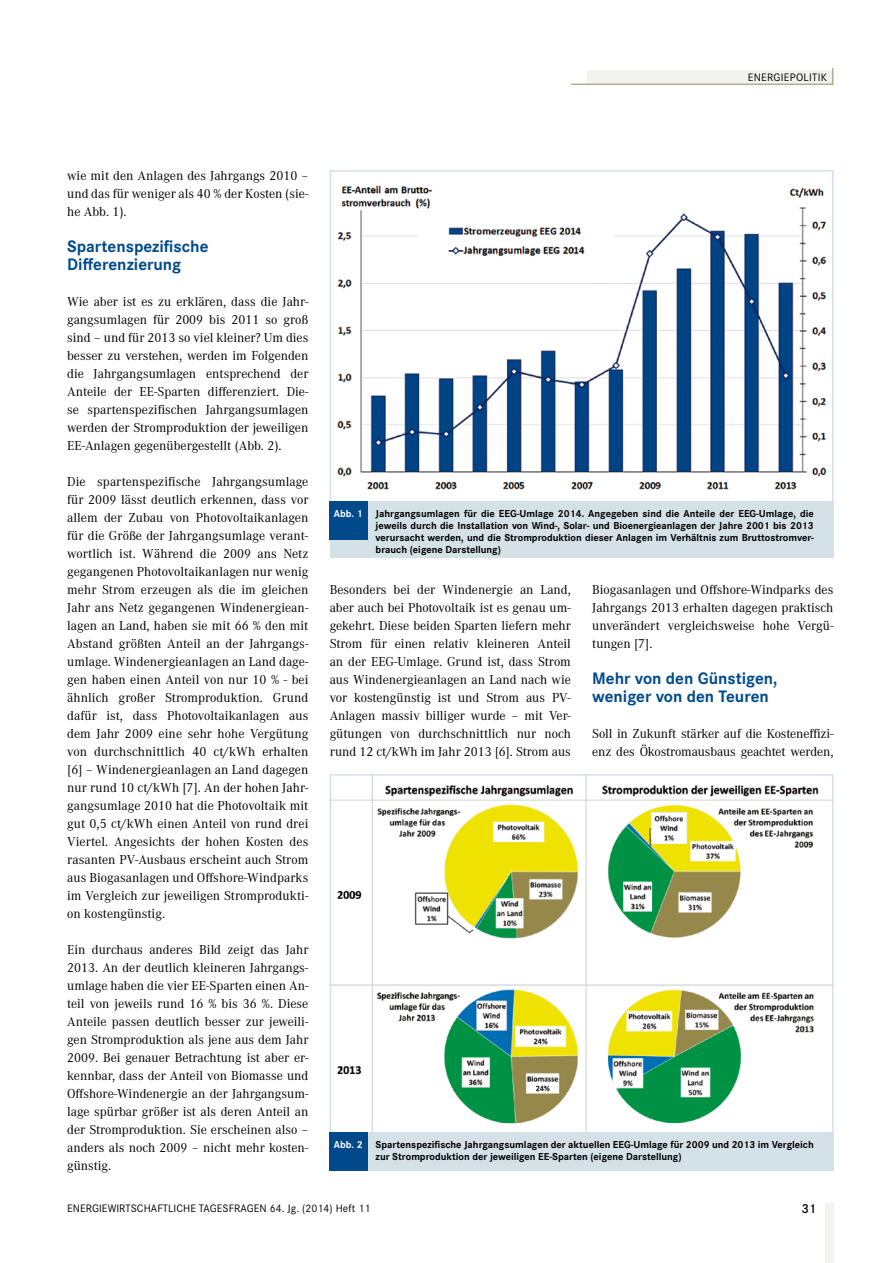
<style>
.page{position:relative;width:893px;height:1263px;background:#fff}
.page>*{position:absolute;margin:0;border:0;box-sizing:border-box;transform-origin:0 0}
.t1{font:700 17.25px/18px "Corporate S";color:#004a8c}
.t2{font:13.5px/18px "Corporate A";color:#000;text-align:justify}
.t3{font:600 13.5px "Corporate S";color:#000}
.t4{font:11.25px "Corporate S";letter-spacing:.005em;color:#000}
.t5{font:11.25px "Corporate S";letter-spacing:.025em;color:#000}
.t6{font:700 10.5px/12px "Corporate S";color:#000;text-align:justify}
.s1{color:#fff}
</style>
<div class="page">
<div style="left:587px;top:71px;width:246px;height:13px;background:#f3f3ed"></div>
<hr style="left:571px;top:84px;width:262px;height:1px;background:#b1af90">
<svg style="left:832px;top:68px;width:1px;height:16px"></svg>
<div style="left:825px;top:1203px;width:8px;height:60px;background:#f3f3ed"></div>
<img style="left:337px;top:185px;width:490px;height:305px">
<div style="left:330px;top:170px;width:503px;height:334px;border:2px solid #d4e1e7"></div>
<div style="left:330px;top:502px;width:503px;height:56px;background:#d4e1e7"></div>
<div style="left:330px;top:502px;width:38px;height:38px;background:#004a8c"></div>
<img style="left:333px;top:777px;width:497px;height:354px">
<div style="left:330px;top:774px;width:503px;height:360px;border:2px solid #d4e1e7"></div>
<div style="left:330px;top:1132px;width:503px;height:38px;background:#d4e1e7"></div>
<div style="left:330px;top:1132px;width:38px;height:38px;background:#004a8c"></div>
<p class="t5" style="left:748px;top:71px;width:81px">ENERGIEPOLITIK</p>
<p class="t2" style="left:67px;top:167px;width:243px">wie mit den Anlagen des Jahrgangs 2010 – und das für weniger als 40 % der Kosten (sie&shy;he Abb. 1).</p>
<p class="t1" style="left:67px;top:238px;width:143px">Spartenspezifische<br>Differenzierung</p>
<p class="t2" style="left:67px;top:293px;width:243px">Wie aber ist es zu erklären, dass die Jahr&shy;gangsumlagen für 2009 bis 2011 so groß sind – und für 2013 so viel kleiner? Um dies besser zu verstehen, werden im Folgenden die Jahrgangsumlagen entsprechend der Anteile der EE-Sparten differenziert. Die&shy;se spartenspezifischen Jahrgangsumlagen werden der Stromproduktion der jeweiligen EE-Anlagen gegenübergestellt (Abb. 2).</p>
<p class="t2" style="left:67px;top:473px;width:243px">Die spartenspezifische Jahrgangsumlage für 2009 lässt deutlich erkennen, dass vor allem der Zubau von Photovoltaikanlagen für die Größe der Jahrgangsumlage verant&shy;wortlich ist. Während die 2009 ans Netz gegangenen Photovoltaikanlagen nur wenig mehr Strom erzeugen als die im gleichen Jahr ans Netz gegangenen Windenergiean&shy;lagen an Land, haben sie mit 66 % den mit Abstand größten Anteil an der Jahrgangs&shy;umlage. Windenergieanlagen an Land dage&shy;gen haben einen Anteil von nur 10 % - bei ähnlich großer Stromproduktion. Grund dafür ist, dass Photovoltaikanlagen aus dem Jahr 2009 eine sehr hohe Vergütung von durchschnittlich 40 ct/kWh erhalten [6] – Windenergieanlagen an Land dagegen nur rund 10 ct/kWh [7]. An der hohen Jahr&shy;gangsumlage 2010 hat die Photovoltaik mit gut 0,5 ct/kWh einen Anteil von rund drei Viertel. Angesichts der hohen Kosten des rasanten PV-Ausbaus erscheint auch Strom aus Biogasanlagen und Offshore-Windparks im Vergleich zur jeweiligen Stromprodukti&shy;on kostengünstig.</p>
<p class="t2" style="left:67px;top:941px;width:243px">Ein durchaus anderes Bild zeigt das Jahr 2013. An der deutlich kleineren Jahrgangs&shy;umlage haben die vier EE-Sparten einen An&shy;teil von jeweils rund 16 % bis 36 %. Diese Anteile passen deutlich besser zur jeweili&shy;gen Stromproduktion als jene aus dem Jahr 2009. Bei genauer Betrachtung ist aber er&shy;kennbar, dass der Anteil von Biomasse und Offshore-Windenergie an der Jahrgangsum&shy;lage spürbar größer ist als deren Anteil an der Stromproduktion. Sie erscheinen also – anders als noch 2009 – nicht mehr kosten&shy;günstig.</p>
<p class="t6" style="left:376px;top:508px;width:440px;text-indent:-42px"><span class="s1">Abb. 1</span> Jahrgangsumlagen für die EEG-Umlage 2014. Angegeben sind die Anteile der EEG-Umlage, die jeweils durch die Installation von Wind-, Solar- und Bioenergieanlagen der Jahre 2001 bis 2013 verursacht werden, und die Stromproduktion dieser Anlagen im Verhältnis zum Bruttostromver&shy;brauch (eigene Darstellung)</p>
<p class="t2" style="left:330px;top:581px;width:243px">Besonders bei der Windenergie an Land, aber auch bei Photovoltaik ist es genau um&shy;gekehrt. Diese beiden Sparten liefern mehr Strom für einen relativ kleineren Anteil an der EEG-Umlage. Grund ist, dass Strom aus Windenergieanlagen an Land nach wie vor kostengünstig ist und Strom aus PV-Anlagen massiv billiger wurde – mit Ver&shy;gütungen von durchschnittlich nur noch rund 12 ct/kWh im Jahr 2013 [6]. Strom aus</p>
<p class="t2" style="left:592px;top:581px;width:243px">Biogasanlagen und Offshore-Windparks des Jahrgangs 2013 erhalten dagegen praktisch unverändert vergleichsweise hohe Vergü&shy;tungen [7].</p>
<p class="t1" style="left:592px;top:670px;width:187px">Mehr von den Günstigen, weniger von den Teuren</p>
<p class="t2" style="left:592px;top:725px;width:243px">Soll in Zukunft stärker auf die Kosteneffizi&shy;enz des Ökostromausbaus geachtet werden,</p>
<p class="t6" style="left:376px;top:1138px;width:440px;text-indent:-42px"><span class="s1">Abb. 2</span> Spartenspezifische Jahrgangsumlagen der aktuellen EEG-Umlage für 2009 und 2013 im Vergleich zur Stromproduktion der jeweiligen EE-Sparten (eigene Darstellung)</p>
<p class="t4" style="left:67px;top:1202px;width:305px">ENERGIEWIRTSCHAFTLICHE TAGESFRAGEN 64. Jg. (2014) Heft 11</p>
<p class="t3" style="left:801px;top:1201px;width:16px">31</p>
</div>
